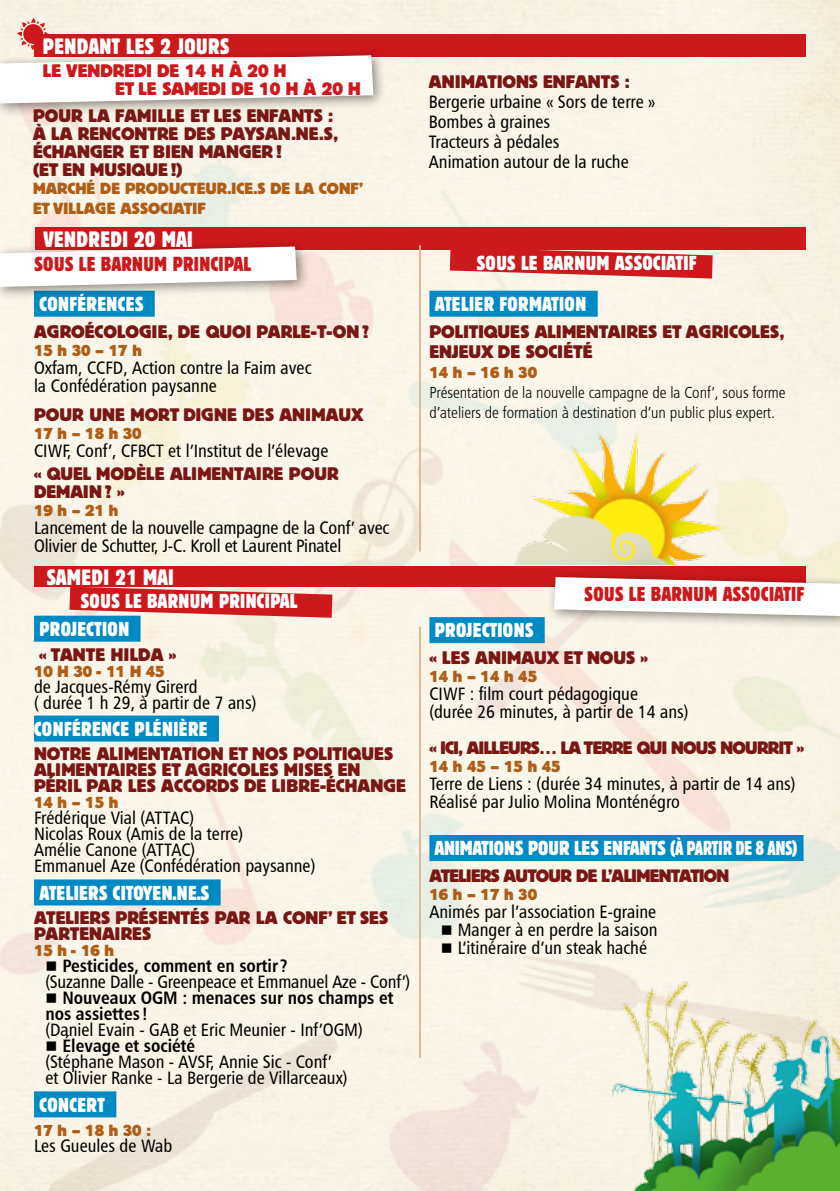
<style>
.page{position:relative;width:840px;height:1191px;background:#fff}
.page>*{position:absolute;margin:0;border:0;box-sizing:border-box;transform-origin:0 0}
.t1{font:condensed 22px "Block BE";letter-spacing:.02em;color:#fff}
.t2{font:condensed 22px "Block BE";color:#fff}
.t3{font:condensed 20px "Block BE";letter-spacing:.02em;color:#fff}
.t4{font:condensed 20px "Block BE";letter-spacing:.02em;color:#cd191c}
.t5{font:condensed 20px "Block BE";color:#fff}
.t6{font:18px/16px "Humanist 777 BT Roman Condensed B";color:#000}
.t7{font:700 18px/18px "Block BE";color:#791712}
.t8{font:18px/16px "Humanist 777 BT Bold Condensed B";color:#000}
.t9{font:700 18px/18px "Block BE";color:#cd191c}
.t10{font:700 17.8px "Block BE";letter-spacing:-.04em;color:#791712}
.t11{font:700 16px/20px "Block BE";color:#af5d17}
.t12{font:16px/20px "Humanist 777 BT Light Condensed B";color:#000}
.s1{font-family:"Block BE Extra Cn";font-stretch:normal}
</style>
<div class="page">
<img style="left:0;top:0;width:839px;height:1191px">
<div style="left:34px;top:34px;width:771px;height:23px;background:#cd191c"></div>
<div style="left:0;top:47px;width:386px;height:70px;background:#000;opacity:.46"></div>
<svg style="left:0;top:18px;width:373px;height:85px"></svg>
<div style="left:34px;top:291px;width:121px;height:26px;background:#008ac4"></div>
<div style="left:34px;top:615px;width:106px;height:26px;background:#008ac4"></div>
<div style="left:34px;top:715px;width:185px;height:26px;background:#008ac4"></div>
<div style="left:34px;top:879px;width:186px;height:26px;background:#008ac4"></div>
<div style="left:34px;top:1091px;width:82px;height:26px;background:#008ac4"></div>
<div style="left:429px;top:617px;width:115px;height:26px;background:#008ac4"></div>
<div style="left:429px;top:835px;width:374px;height:26px;background:#008ac4"></div>
<svg style="left:449px;top:250px;width:263px;height:28px"></svg>
<div style="left:35px;top:227px;width:770px;height:23px;background:#cd191c"></div>
<div style="left:0;top:238px;width:310px;height:62px;background:#000;opacity:.46"></div>
<svg style="left:0;top:246px;width:296px;height:41px"></svg>
<svg style="left:69px;top:587px;width:263px;height:31px"></svg>
<div style="left:34px;top:566px;width:771px;height:21px;background:#cd191c"></div>
<div style="left:546px;top:569px;width:293px;height:60px;background:#000;opacity:.46"></div>
<svg style="left:553px;top:577px;width:286px;height:39px"></svg>
<hr style="left:419px;top:245px;width:2px;height:306px;background:#deba98">
<hr style="left:419px;top:627px;width:2px;height:430px;background:#deba98">
<div style="left:429px;top:291px;width:168px;height:26px;background:#008ac4"></div>
<img style="left:601px;top:977px;width:238px;height:214px">
<img style="left:502px;top:422px;width:229px;height:143px">
<p class="t1" style="left:43px;top:33px;width:188px">PENDANT LES 2 JOURS</p>
<p class="t9" style="left:115px;top:62px;width:247px;text-indent:-72px">LE VENDREDI DE 14 H À 20 H<br>ET LE SAMEDI DE 10 H À 20 H</p>
<p class="t7" style="left:33px;top:107px;width:306px">POUR LA FAMILLE ET LES ENFANTS :<br>À LA RENCONTRE DES PAYSAN.NE.S,<br>ÉCHANGER ET BIEN MANGER!<br>(ET EN MUSIQUE !)</p>
<p class="t11" style="left:33px;top:179px;width:331px">MARCHÉ DE PRODUCTEUR.ICE.S DE LA CONF’<br>ET VILLAGE ASSOCIATIF</p>
<p class="t1" style="left:43px;top:226px;width:150px">VENDREDI 20 MAI</p>
<p class="t7" style="left:428px;top:73px;width:202px">ANIMATIONS ENFANTS :</p>
<p class="t6" style="left:428px;top:91px;width:228px;line-height:20px">Bergerie urbaine « Sors de terre »<br>Bombes à graines<br>Tracteurs à pédales<br>Animation autour de la ruche</p>
<p class="t4" style="left:35px;top:252px;width:218px">SOUS LE BARNUM PRINCIPAL</p>
<p class="t3" style="left:476px;top:251px;width:221px">SOUS LE BARNUM ASSOCIATIF</p>
<p class="t3" style="left:39px;top:292px;width:105px">CONFÉRENCES</p>
<p class="t7" style="left:34px;top:323px;width:336px">AGROÉCOLOGIE, DE QUOI PARLE-T-ON?</p>
<p class="t11" style="left:34px;top:340px;width:109px">15 h 30 – 17 h</p>
<p class="t6" style="left:34px;top:358px;width:279px;line-height:18px">Oxfam, CCFD, Action contre la Faim avec la Confédération paysanne</p>
<p class="t7" style="left:34px;top:406px;width:331px">POUR UNE MORT DIGNE DES ANIMAUX</p>
<p class="t11" style="left:34px;top:424px;width:109px">17 h – 18 h 30</p>
<p class="t6" style="left:34px;top:442px;width:296px">CIWF, Conf’, CFBCT et l’Institut de l’élevage</p>
<p class="t7" style="left:34px;top:465px;width:306px">« QUEL MODÈLE ALIMENTAIRE POUR<br>DEMAIN? »</p>
<p class="t11" style="left:34px;top:501px;width:86px">19 h – 21 h</p>
<p class="t6" style="left:34px;top:519px;width:356px;line-height:18px">Lancement de la nouvelle campagne de la Conf’ avec<br>Olivier de Schutter, J-C. Kroll et Laurent Pinatel</p>
<p class="t2" style="left:47px;top:564px;width:128px">SAMEDI 21 MAI</p>
<p class="t3" style="left:81px;top:589px;width:218px">SOUS LE BARNUM PRINCIPAL</p>
<p class="t3" style="left:39px;top:617px;width:91px">PROJECTION</p>
<p class="t7" style="left:39px;top:645px;width:138px">« TANTE HILDA »</p>
<p class="t11" style="left:34px;top:661px;width:132px">10 H 30 - 11 H 45</p>
<p class="t6" style="left:34px;top:678px;width:224px">de Jacques-Rémy Girerd<br>( durée 1 h 29, à partir de 7 ans)</p>
<p class="t3" style="left:34px;top:717px;width:175px">CONFÉRENCE PLÉNIÈRE</p>
<p class="t7" style="left:34px;top:746px;width:373px;line-height:16px">NOTRE ALIMENTATION ET NOS POLITIQUES<br>ALIMENTAIRES ET AGRICOLES MISES EN<br>PÉRIL PAR LES ACCORDS DE LIBRE-ÉCHANGE</p>
<p class="t11" style="left:34px;top:793px;width:86px">14 h – 15 h</p>
<p class="t6" style="left:34px;top:810px;width:282px">Frédérique Vial (ATTAC)<br>Nicolas Roux (Amis de la terre)<br>Amélie Canone (ATTAC)<br>Emmanuel Aze (Confédération paysanne)</p>
<p class="t3" style="left:39px;top:881px;width:171px">ATELIERS CITOYEN.NE.S</p>
<p class="t7" style="left:34px;top:910px;width:356px;line-height:16px">ATELIERS PRÉSENTÉS PAR LA CONF’ ET SES<br>PARTENAIRES</p>
<p class="t11" style="left:34px;top:941px;width:81px">15 h - 16 h</p>
<p class="t8" style="left:45px;top:957px;width:244px">■ Pesticides, comment en sortir ?</p>
<p class="t6" style="left:45px;top:973px;width:366px">(Suzanne Dalle - Greenpeace et Emmanuel Aze - Conf’)</p>
<p class="t8" style="left:45px;top:989px;width:349px">■ Nouveaux OGM : menaces sur nos champs et nos assiettes !</p>
<p class="t6" style="left:45px;top:1021px;width:318px">(Daniel Evain - GAB et Eric Meunier - Inf’OGM)</p>
<p class="t8" style="left:45px;top:1037px;width:151px">■ Élevage et société</p>
<p class="t6" style="left:45px;top:1053px;width:303px">(Stéphane Mason - AVSF, Annie Sic - Conf’ et Olivier Ranke - La Bergerie de Villarceaux)</p>
<p class="t3" style="left:39px;top:1093px;width:67px">CONCERT</p>
<p class="t11" style="left:34px;top:1121px;width:118px">17 h – 18 h 30 :</p>
<p class="t6" style="left:34px;top:1137px;width:140px">Les Gueules de Wab</p>
<p class="t3" style="left:434px;top:292px;width:153px">ATELIER FORMATION</p>
<p class="t7" style="left:429px;top:322px;width:356px;line-height:20px">POLITIQUES ALIMENTAIRES ET AGRICOLES,<br>ENJEUX DE SOCIÉTÉ</p>
<p class="t11" style="left:429px;top:362px;width:109px">14 h – 16 h 30</p>
<p class="t12" style="left:429px;top:382px;width:357px">Présentation de la nouvelle campagne de la Conf’, sous forme d’ateliers de formation à destination d’un public plus expert.</p>
<p class="t4" style="left:584px;top:582px;width:221px">SOUS LE BARNUM ASSOCIATIF</p>
<p class="t3" style="left:434px;top:619px;width:100px">PROJECTIONS</p>
<p class="t7" style="left:429px;top:649px;width:220px">« LES ANIMAUX ET NOUS »</p>
<p class="t11" style="left:429px;top:667px;width:109px">14 h – 14 h 45</p>
<p class="t6" style="left:429px;top:684px;width:260px;line-height:18px">CIWF : film court pédagogique<br>(durée 26 minutes, à partir de 14 ans)</p>
<p class="t10" style="left:429px;top:738px;width:376px">« ICI, AILLEURS… LA TERRE QUI NOUS NOURRIT »</p>
<p class="t11" style="left:429px;top:757px;width:133px">14 h 45 – 15 h 45</p>
<p class="t6" style="left:429px;top:774px;width:367px;line-height:18px">Terre de Liens : (durée 34 minutes, à partir de 14 ans)<br>Réalisé par Julio Molina Monténégro</p>
<p class="t5" style="left:434px;top:836px;width:364px">ANIMATIONS POUR LES ENFANTS <span class="s1">(À PARTIR DE 8 ANS)</span></p>
<p class="t10" style="left:429px;top:865px;width:301px">ATELIERS AUTOUR DE L’ALIMENTATION</p>
<p class="t11" style="left:429px;top:884px;width:109px">16 h – 17 h 30</p>
<p class="t6" style="left:429px;top:903px;width:228px">Animés par l’association E-graine</p>
<p class="t6" style="left:440px;top:921px;width:218px">■ Manger à en perdre la saison</p>
<p class="t6" style="left:440px;top:939px;width:208px">■ L’itinéraire d’un steak haché</p>
</div>
